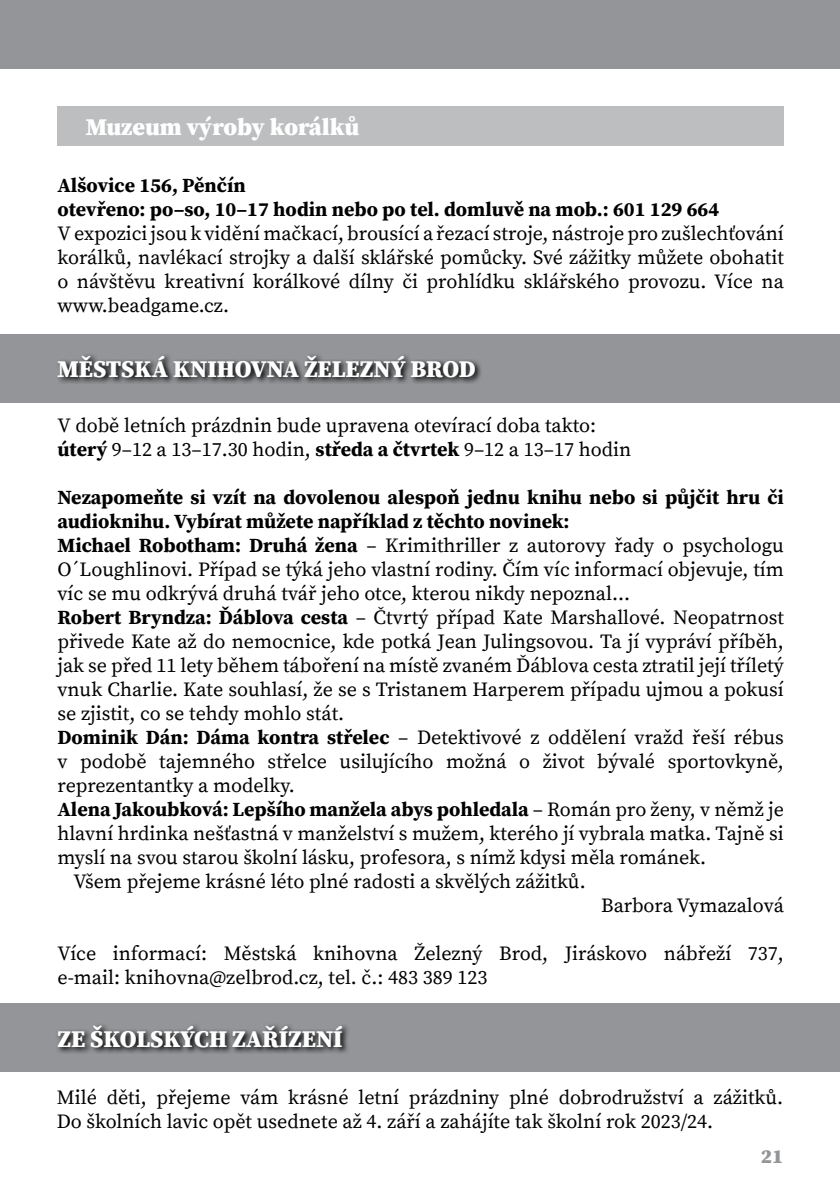
<style>
.page{position:relative;width:840px;height:1191px;background:#fff}
.page>*{position:absolute;margin:0;border:0;box-sizing:border-box;transform-origin:0 0}
.t1{font:900 24px "Source Serif Pro";color:#fff}
.t2{font:20px/24px "Source Serif Pro";color:#000}
.t3{font:700 20px/24px "Source Serif Pro";color:#000}
.t4{font:900 20px "Source Serif Pro";color:#939598}
.s1{font-weight:700}
.s2{font-weight:400}
</style>
<div class="page">
<div style="left:0;top:0;width:839px;height:69px;background:#939598"></div>
<div style="left:57px;top:106px;width:726px;height:40px;background:#bcbec0"></div>
<div style="left:0;top:1003px;width:839px;height:68px;background:#939598"></div>
<div style="left:0;top:334px;width:839px;height:68px;background:#939598"></div>
<svg style="left:57px;top:1025px;width:291px;height:28px"></svg>
<svg style="left:58px;top:355px;width:423px;height:28px"></svg>
<p class="t1" style="left:86px;top:110px;width:275px">Muzeum výroby korálků</p>
<p class="t3" style="left:57px;top:173px;width:663px">Alšovice 156, Pěnčín<br>otevřeno: po–so, 10–17 hodin nebo po tel. domluvě na mob.: 601 129 664</p>
<p class="t2" style="left:57px;top:222px;width:727px;text-align:justify">Vexpozici jsou k vidění mačkací, brousící a řezací stroje, nástroje pro zušlechťování korálků, navlékací strojky a další sklářské pomůcky. Své zážitky můžete obohatit o návštěvu kreativní korálkové dílny či prohlídku sklářského provozu. Více na www.beadgame.cz.</p>
<p class="t1" style="left:57px;top:352px;width:194px">MĚSTSKÁ KNIHOVNA</p>
<p class="t1" style="left:304px;top:352px;width:30px">ŽELEZNÝ</p>
<p class="t1" style="left:410px;top:352px;width:17px">BROD</p>
<p class="t2" style="left:57px;top:414px;width:575px">V době letních prázdnin bude upravena otevírací doba takto: <span class="s1">úterý</span> 9–12 a 13–17.30 hodin, <span class="s1">středa a čtvrtek</span> 9–12 a 13–17 hodin</p>
<p class="t3" style="left:57px;top:485px;width:727px">Nezapomeňte si vzít na dovolenou alespoň jednu knihu nebo si půjčit hru či</p>
<p class="t3" style="left:57px;top:509px;width:513px">audioknihu. Vybírat můžete například z těchto novinek:</p>
<p class="t2" style="left:57px;top:534px;width:727px"><span class="s1">Michael Robotham: Druhá žena</span> – Krimithriller z autorovy řady o psychologu</p>
<p class="t2" style="left:57px;top:558px;width:727px">O´Loughlinovi. Případ se týká jeho vlastní rodiny. Čím víc informací objevuje, tím</p>
<p class="t2" style="left:57px;top:582px;width:573px">víc se mu odkrývá druhá tvář jeho otce, kterou nikdy nepoznal...</p>
<p class="t2" style="left:57px;top:606px;width:727px"><span class="s1">Robert Bryndza: Ďáblova cesta</span> – Čtvrtý případ Kate Marshallové. Neopatrnost</p>
<p class="t2" style="left:57px;top:630px;width:727px">přivede Kate až do nemocnice, kde potká Jean Julingsovou. Ta jí vypráví příběh,</p>
<p class="t2" style="left:57px;top:654px;width:727px">jak se před 11 lety během táboření na místě zvaném Ďáblova cesta ztratil její tříletý</p>
<p class="t2" style="left:57px;top:678px;width:727px">vnuk Charlie. Kate souhlasí, že se s Tristanem Harperem případu ujmou a pokusí</p>
<p class="t2" style="left:57px;top:702px;width:288px">se zjistit, co se tehdy mohlo stát.</p>
<p class="t2" style="left:57px;top:726px;width:727px"><span class="s1">Dominik Dán: Dáma kontra střelec</span> – Detektivové z oddělení vražd řeší rébus</p>
<p class="t2" style="left:57px;top:750px;width:727px">v podobě tajemného střelce usilujícího možná o život bývalé sportovkyně,</p>
<p class="t2" style="left:57px;top:774px;width:239px">reprezentantky a modelky.</p>
<p class="t3" style="left:57px;top:797px;width:727px">Alena Jakoubková: Lepšího manžela abys pohledala <span class="s2">– Román pro ženy, v němž je</span></p>
<p class="t2" style="left:57px;top:822px;width:727px">hlavní hrdinka nešťastná v manželství s mužem, kterého jí vybrala matka. Tajně si</p>
<p class="t2" style="left:57px;top:846px;width:650px">myslí na svou starou školní lásku, profesora, s nímž kdysi měla románek.</p>
<p class="t2" style="left:73px;top:870px;width:513px">Všem přejeme krásné léto plné radosti a skvělých zážitků.</p>
<p class="t2" style="left:600px;top:894px;width:184px">Barbora Vymazalová</p>
<p class="t2" style="left:57px;top:942px;width:727px">Více informací: Městská knihovna Železný Brod, Jiráskovo nábřeží 737, e-mail: knihovna@zelbrod.cz, tel. č.: 483 389 123</p>
<p class="t1" style="left:57px;top:1021px;width:63px">ZE ŠKOLSKÝ</p>
<p class="t1" style="left:194px;top:1021px;width:99px">CH ZAŘÍZENÍ</p>
<p class="t2" style="left:57px;top:1086px;width:727px">Milé děti, přejeme vám krásné letní prázdniny plné dobrodružství a zážitků.<br>Do školních lavic opět usednete až 4. září a zahájíte tak školní rok 2023/24.</p>
<p class="t4" style="left:760px;top:1142px;width:24px">21</p>
</div>
